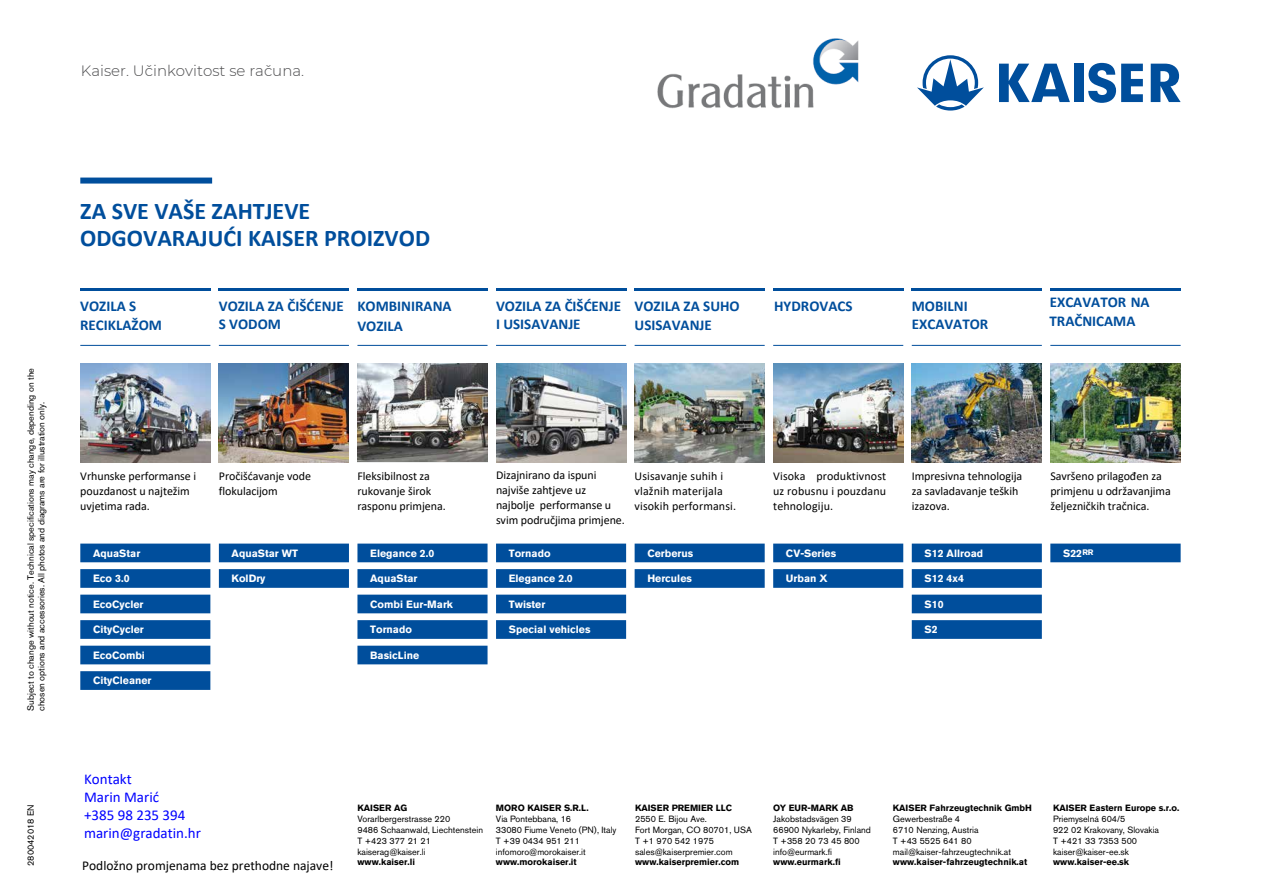
<style>
.page{position:relative;width:1263px;height:893px;background:#fff}
.page>*{position:absolute;margin:0;border:0;box-sizing:border-box;transform-origin:0 0}
.t1{font:700 24px/27px "Calibri";color:#004e9c}
.t2{font:700 15px/18px "Calibri";color:#004e9c}
.t3{font:15px/18px "Calibri";color:#00f}
.t4{font:300 15px "Montserrat";color:#4b4b4d}
.t5{font:13.5px "Calibri";color:#000}
.t6{font:12px/15px "Calibri";letter-spacing:-.005em;color:#000}
.t7{font:700 10.5px "Akzidenz Grotesk BQ";color:#fff}
.t8{font:9px/10.8px "Akzidenz Grotesk BQ";color:#000}
.t9{font:700 9px "Akzidenz Grotesk BQ";color:#000}
.s1{font-size:7.95px}
</style>
<div class="page">
<svg style="left:917px;top:55px;width:67px;height:56px"></svg>
<svg style="left:999px;top:64px;width:71px;height:38px"></svg>
<div style="left:1074px;top:64px;width:10px;height:38px;background:#004e9c"></div>
<svg style="left:1088px;top:63px;width:55px;height:40px"></svg>
<svg style="left:1151px;top:64px;width:29px;height:38px"></svg>
<div style="left:80px;top:178px;width:132px;height:6px;background:#004e9c"></div>
<hr style="left:80px;top:289px;width:130px;height:2px;background:#004e9c">
<div style="left:80px;top:544px;width:130px;height:18px;background:#004e9c"></div>
<svg style="left:80px;top:569px;width:130px;height:19px;background:#04519d"></svg>
<div style="left:80px;top:595px;width:130px;height:18px;background:#004e9c"></div>
<svg style="left:80px;top:620px;width:130px;height:19px;background:#04509d"></svg>
<div style="left:80px;top:646px;width:130px;height:18px;background:#004e9c"></div>
<svg style="left:80px;top:671px;width:130px;height:19px;background:#04509d"></svg>
<hr style="left:357px;top:289px;width:130px;height:2px;background:#004e9c">
<div style="left:357px;top:544px;width:130px;height:18px;background:#004e9c"></div>
<svg style="left:357px;top:569px;width:130px;height:19px;background:#04519d"></svg>
<div style="left:357px;top:595px;width:130px;height:18px;background:#004e9c"></div>
<svg style="left:357px;top:620px;width:130px;height:19px;background:#04519d"></svg>
<div style="left:357px;top:646px;width:130px;height:18px;background:#004e9c"></div>
<hr style="left:635px;top:289px;width:130px;height:2px;background:#004e9c">
<hr style="left:1050px;top:289px;width:130px;height:2px;background:#004e9c">
<div style="left:1050px;top:544px;width:131px;height:18px;background:#004e9c"></div>
<hr style="left:912px;top:289px;width:130px;height:2px;background:#004e9c">
<hr style="left:219px;top:289px;width:130px;height:2px;background:#004e9c">
<div style="left:219px;top:544px;width:130px;height:18px;background:#004e9c"></div>
<hr style="left:496px;top:289px;width:130px;height:2px;background:#004e9c">
<div style="left:496px;top:544px;width:130px;height:18px;background:#004e9c"></div>
<svg style="left:496px;top:569px;width:130px;height:19px;background:#03509d"></svg>
<div style="left:496px;top:595px;width:130px;height:18px;background:#004e9c"></div>
<svg style="left:496px;top:620px;width:130px;height:19px;background:#03509d"></svg>
<svg style="left:635px;top:569px;width:130px;height:19px;background:#04519d"></svg>
<div style="left:635px;top:544px;width:130px;height:18px;background:#004e9c"></div>
<div style="left:912px;top:544px;width:130px;height:18px;background:#004e9c"></div>
<svg style="left:912px;top:569px;width:130px;height:19px;background:#04509d"></svg>
<div style="left:912px;top:595px;width:130px;height:18px;background:#004e9c"></div>
<svg style="left:912px;top:620px;width:130px;height:19px;background:#04509d"></svg>
<img style="left:80px;top:364px;width:130px;height:99px">
<img style="left:496px;top:364px;width:130px;height:99px">
<img style="left:635px;top:364px;width:130px;height:99px">
<img style="left:1050px;top:364px;width:130px;height:99px">
<img style="left:912px;top:364px;width:130px;height:99px">
<img style="left:219px;top:364px;width:130px;height:99px">
<img style="left:357px;top:364px;width:130px;height:98px">
<hr style="left:80px;top:345px;width:130px;height:1px;background:#004e9c">
<hr style="left:357px;top:345px;width:130px;height:1px;background:#004e9c">
<hr style="left:635px;top:345px;width:130px;height:1px;background:#004e9c">
<hr style="left:1050px;top:345px;width:131px;height:1px;background:#004e9c">
<hr style="left:912px;top:345px;width:130px;height:1px;background:#004e9c">
<hr style="left:219px;top:345px;width:130px;height:1px;background:#004e9c">
<hr style="left:496px;top:345px;width:130px;height:1px;background:#004e9c">
<hr style="left:773px;top:345px;width:130px;height:1px;background:#004e9c">
<hr style="left:773px;top:289px;width:130px;height:2px;background:#004e9c">
<div style="left:773px;top:544px;width:130px;height:18px;background:#004e9c"></div>
<svg style="left:773px;top:569px;width:130px;height:19px;background:#04509d"></svg>
<img style="left:773px;top:364px;width:130px;height:99px">
<svg style="left:219px;top:569px;width:130px;height:19px;background:#03509d"></svg>
<img style="left:657px;top:38px;width:202px;height:71px">
<h2 class="t4" style="left:81px;top:61px;width:225px">Kaiser. Učinkovitost se računa.</h2>
<p class="t8" style="left:26px;top:711px;width:344px;rotate:-90deg">Subject to change without notice. Technical specifications may change, depending on the chosen options and accessories. All photos and diagrams are for illustration only.</p>
<p class="t8" style="left:25px;top:866px;width:63px;rotate:-90deg">280042018 EN</p>
<h1 class="t1" style="left:80px;top:197px;width:351px">ZA SVE VAŠE ZAHTJEVE<br>ODGOVARAJUĆI KAISER PROIZVOD</h1>
<h2 class="t2" style="left:80px;top:296px;width:83px;line-height:18.9px">VOZILA S<br>RECIKLAŽOM</h2>
<h2 class="t2" style="left:219px;top:297px;width:127px">VOZILA ZA ČIŠĆENJE<br>S VODOM</h2>
<h2 class="t2" style="left:357px;top:296px;width:96px;line-height:19.8px">KOMBINIRANA<br>VOZILA</h2>
<h2 class="t2" style="left:496px;top:297px;width:127px">VOZILA ZA ČIŠĆENJE<br>I USISAVANJE</h2>
<h2 class="t2" style="left:635px;top:297px;width:107px;line-height:18.8px">VOZILA ZA SUHO<br>USISAVANJE</h2>
<h2 class="t2" style="left:774px;top:297px;width:80px">HYDROVACS</h2>
<h2 class="t2" style="left:912px;top:297px;width:78px">MOBILNI<br>EXCAVATOR</h2>
<h2 class="t2" style="left:1049px;top:293px;width:102px;line-height:18.8px">EXCAVATOR NA<br>TRAČNICAMA</h2>
<h3 class="t6" style="left:80px;top:468px;width:117px">Vrhunske performanse i pouzdanost u najtežim uvjetima rada.</h3>
<p class="t7" style="left:93px;top:547px;width:49px">AquaStar</p>
<p class="t7" style="left:93px;top:572px;width:38px">Eco 3.0</p>
<p class="t7" style="left:93px;top:598px;width:52px">EcoCycler</p>
<p class="t7" style="left:93px;top:623px;width:52px">CityCycler</p>
<p class="t7" style="left:93px;top:649px;width:53px">EcoCombi</p>
<p class="t7" style="left:93px;top:674px;width:60px">CityCleaner</p>
<h3 class="t6" style="left:219px;top:468px;width:94px">Pročišćavanje vode flokulacijom</h3>
<p class="t7" style="left:232px;top:547px;width:68px">AquaStar WT</p>
<p class="t7" style="left:232px;top:572px;width:35px">KolDry</p>
<h3 class="t6" style="left:357px;top:468px;width:90px">Fleksibilnost za rukovanje širok rasponu primjena.</h3>
<p class="t7" style="left:370px;top:547px;width:66px">Elegance 2.0</p>
<p class="t7" style="left:370px;top:572px;width:49px">AquaStar</p>
<p class="t7" style="left:370px;top:598px;width:84px">Combi Eur-Mark</p>
<p class="t7" style="left:370px;top:623px;width:43px">Tornado</p>
<p class="t7" style="left:370px;top:649px;width:50px">BasicLine</p>
<h3 class="t6" style="left:496px;top:468px;width:130px">Dizajnirano da ispuni najviše zahtjeve uz najbolje performanse u svim područjima primjene.</h3>
<p class="t7" style="left:509px;top:547px;width:43px">Tornado</p>
<p class="t7" style="left:509px;top:572px;width:66px">Elegance 2.0</p>
<p class="t7" style="left:509px;top:598px;width:38px">Twister</p>
<p class="t7" style="left:509px;top:623px;width:83px">Special vehicles</p>
<h3 class="t6" style="left:635px;top:468px;width:103px">Usisavanje suhih i vlažnih materijala visokih performansi.</h3>
<h3 class="t6" style="left:773px;top:468px;width:114px;text-align:justify">Visoka produktivnost uz robusnu i pouzdanu tehnologiju.</h3>
<h3 class="t6" style="left:912px;top:468px;width:112px">Impresivna tehnologija za savladavanje teških izazova.</h3>
<p class="t7" style="left:647px;top:547px;width:47px">Cerberus</p>
<p class="t7" style="left:924px;top:547px;width:60px">S12 Allroad</p>
<p class="t7" style="left:924px;top:572px;width:41px">S12 4x4</p>
<p class="t7" style="left:924px;top:598px;width:21px">S10</p>
<p class="t7" style="left:924px;top:623px;width:15px">S2</p>
<p class="t7" style="left:786px;top:547px;width:52px">CV-Series</p>
<p class="t7" style="left:786px;top:572px;width:43px">Urban X</p>
<p class="t7" style="left:647px;top:572px;width:46px">Hercules</p>
<h3 class="t6" style="left:1050px;top:468px;width:122px">Savršeno prilagođen za primjenu u održavanjima željezničkih tračnica.</h3>
<p class="t7" style="left:1063px;top:547px;width:32px">S22<span class="s1">RR</span></p>
<h2 class="t3" style="left:84px;top:769px;width:118px">Kontakt<br>Marin Marić<br>+385 98 235 394 marin@gradatin.hr</h2>
<h3 class="t5" style="left:82px;top:856px;width:253px">Podložno promjenama bez prethodne najave!</h3>
<p class="t9" style="left:357px;top:803px;width:51px">KAISER AG</p>
<p class="t8" style="left:357px;top:813px;width:127px">Vorarlbergerstrasse 220<br>9486 Schaanwald, Liechtenstein<br>T +423 377 21 21 kaiserag@kaiser.li</p>
<p class="t9" style="left:357px;top:857px;width:59px">www.kaiser.li</p>
<p class="t9" style="left:496px;top:803px;width:94px">MORO KAISER S.R.L.</p>
<p class="t8" style="left:496px;top:813px;width:122px">Via Pontebbana, 16<br>33080 Fiume Veneto (PN), Italy<br>T +39 0434 951 211 infomoro@morokaiser.it</p>
<p class="t9" style="left:496px;top:857px;width:82px">www.morokaiser.it</p>
<p class="t9" style="left:635px;top:803px;width:98px">KAISER PREMIER LLC</p>
<p class="t8" style="left:635px;top:813px;width:118px">2550 E. Bijou Ave.<br>Fort Morgan, CO 80701, USA<br>T +1 970 542 1975 sales@kaiserpremier.com</p>
<p class="t9" style="left:635px;top:857px;width:106px">www.kaiserpremier.com</p>
<p class="t9" style="left:773px;top:803px;width:82px">OY EUR-MARK AB</p>
<p class="t8" style="left:773px;top:813px;width:99px">Jakobstadsvägen 39<br>66900 Nykarleby, Finland<br>T +358 20 73 45 800 info@eurmark.fi</p>
<p class="t9" style="left:773px;top:857px;width:69px">www.eurmark.fi</p>
<p class="t9" style="left:893px;top:803px;width:141px">KAISER Fahrzeugtechnik GmbH</p>
<p class="t8" style="left:893px;top:813px;width:120px">Gewerbestraße 4<br>6710 Nenzing, Austria<br>T +43 5525 641 80 mail@kaiser-fahrzeugtechnik.at</p>
<p class="t9" style="left:893px;top:857px;width:136px">www.kaiser-fahrzeugtechnik.at</p>
<p class="t9" style="left:1053px;top:803px;width:128px">KAISER Eastern Europe s.r.o.</p>
<p class="t8" style="left:1053px;top:813px;width:107px">Priemyselná 604/5<br>922 02 Krakovany, Slovakia<br>T +421 33 7353 500 kaiser@kaiser-ee.sk</p>
<p class="t9" style="left:1053px;top:857px;width:78px">www.kaiser-ee.sk</p>
</div>
